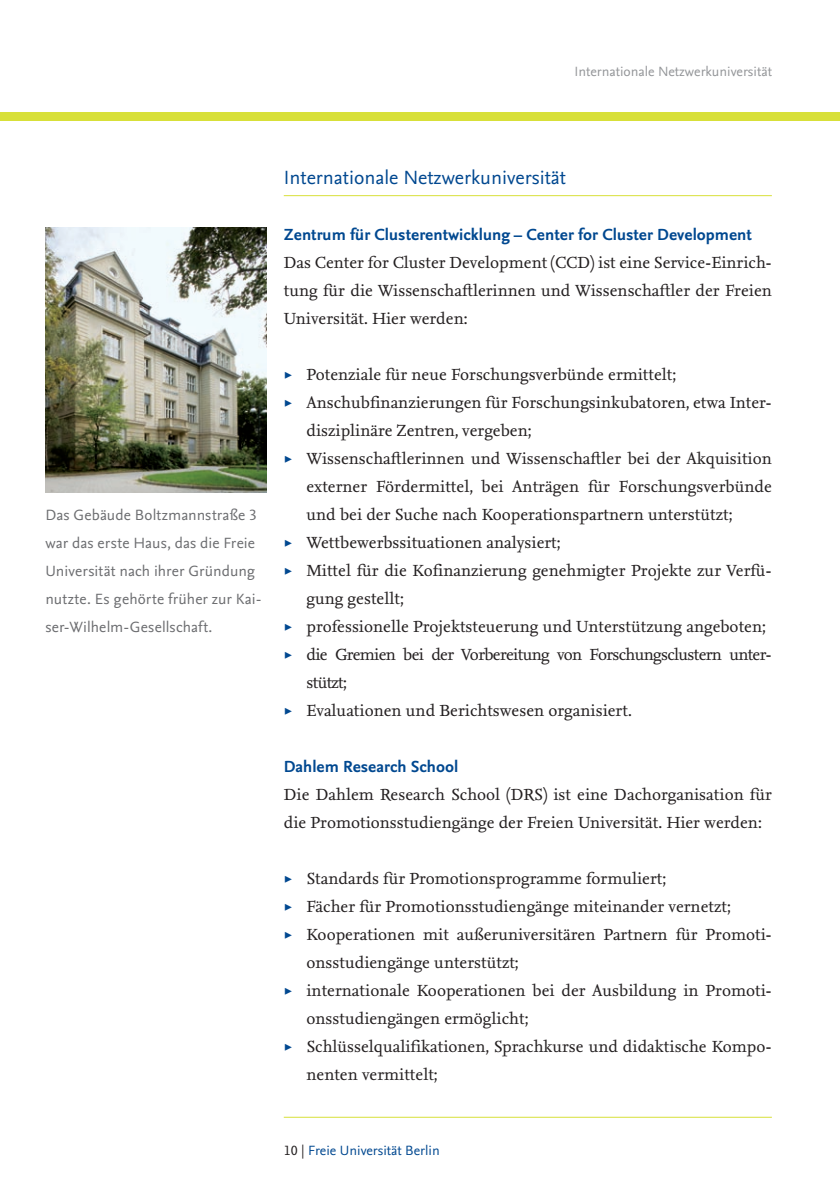
<style>
.page{position:relative;width:840px;height:1191px;background:#fff}
.page>*{position:absolute;margin:0;border:0;box-sizing:border-box;transform-origin:0 0}
.t1{font:20px "Nexus Sans OT";color:#014890}
.t2{font:16.8px/28px "Nexus Serif TF";color:#231f20}
.t3{font:700 16.8px "Nexus Sans OT";color:#014890}
.t4{font:16.8px/28px "Nexus Serif TF";letter-spacing:-.04em;color:#231f20}
.t5{font:15.6px/28px "Nexus Sans OT";letter-spacing:.01em;color:#6c6d70}
.t6{font:14px "Nexus Sans OT";color:#939598}
.t7{font:14px "Nexus Sans OT";color:#014890}
.s1{color:#014890}
.s2{color:#231f20}
</style>
<div class="page">
<hr style="left:283px;top:195px;width:488px;height:1px;background:#d8e039">
<img style="left:45px;top:227px;width:221px;height:265px">
<div style="left:0;top:112px;width:839px;height:9px;background:#d8e039"></div>
<hr style="left:283px;top:1116px;width:488px;height:1px;background:#d8e039">
<p class="t6" style="left:574px;top:63px;width:199px">Internationale Netzwerkuniversität</p>
<p class="t5" style="left:45px;top:501px;width:217px">Das Gebäude Boltzmannstraße 3 war das erste Haus, das die Freie<br>Universität nach ihrer Gründung nutzte. Es gehörte früher zur Kai&shy;ser-Wilhelm-Gesellschaft.</p>
<p class="t1" style="left:283px;top:165px;width:284px">Internationale Netzwerkuniversität</p>
<p class="t3" style="left:283px;top:224px;width:469px">Zentrum für Clusterentwicklung – Center for Cluster Development</p>
<p class="t2" style="left:283px;top:248px;width:489px;text-align:justify">Das Center for Cluster Development (CCD) ist eine Service-Einrich&shy;tung für die Wissenschaftlerinnen und Wissenschaftler der Freien Universität. Hier werden:</p>
<p class="t2" style="left:283px;top:360px;width:394px"><span class="s1">✓</span> Potenziale für neue Forschungsverbünde ermittelt;</p>
<p class="t2" style="left:306px;top:388px;width:466px;text-indent:-23px"><span class="s1">✓</span> Anschubfinanzierungen für Forschungsinkubatoren, etwa Inter&shy;disziplinäre Zentren, vergeben;</p>
<p class="t2" style="left:306px;top:444px;width:466px;text-align:justify;text-indent:-23px"><span class="s1">✓</span> Wissenschaftlerinnen und Wissenschaftler bei der Akquisition externer Fördermittel, bei Anträgen für Forschungsverbünde und bei der Suche nach Kooperationspartnern unterstützt;</p>
<p class="t2" style="left:283px;top:528px;width:278px"><span class="s1">✓</span> Wettbewerbssituationen analysiert;</p>
<p class="t2" style="left:306px;top:556px;width:466px;text-indent:-23px"><span class="s1">✓</span> Mittel für die Kofinanzierung genehmigter Projekte zur Verfü&shy;gung gestellt;</p>
<p class="t2" style="left:283px;top:612px;width:483px"><span class="s1">✓</span> professionelle Projektsteuerung und Unterstützung angeboten;</p>
<p class="t4" style="left:306px;top:640px;width:466px;text-indent:-23px"><span class="s1">✓</span> die Gremien bei der Vorbereitung von Forschungsclustern unter&shy;stützt;</p>
<p class="t2" style="left:283px;top:696px;width:349px"><span class="s1">✓</span> Evaluationen und Berichtswesen organisiert.</p>
<p class="t3" style="left:283px;top:756px;width:176px">Dahlem Research School</p>
<p class="t2" style="left:283px;top:780px;width:489px">Die Dahlem Research School (DRS) ist eine Dachorganisation für die Promotionsstudiengänge der Freien Universität. Hier werden:</p>
<p class="t2" style="left:283px;top:864px;width:384px"><span class="s1">✓</span> Standards für Promotionsprogramme formuliert;</p>
<p class="t2" style="left:283px;top:892px;width:448px"><span class="s1">✓</span> Fächer für Promotionsstudiengänge miteinander vernetzt;</p>
<p class="t2" style="left:306px;top:920px;width:466px;text-indent:-23px"><span class="s1">✓</span> Kooperationen mit außeruniversitären Partnern für Promoti&shy;onsstudiengänge unterstützt;</p>
<p class="t2" style="left:306px;top:976px;width:466px;text-indent:-23px"><span class="s1">✓</span> internationale Kooperationen bei der Ausbildung in Promoti&shy;onsstudiengängen ermöglicht;</p>
<p class="t2" style="left:306px;top:1032px;width:466px;text-indent:-23px"><span class="s1">✓</span> Schlüsselqualifikationen, Sprachkurse und didaktische Kompo&shy;nenten vermittelt;</p>
<p class="t7" style="left:283px;top:1141px;width:157px"><span class="s2">10 |</span> Freie Universität Berlin</p>
</div>
